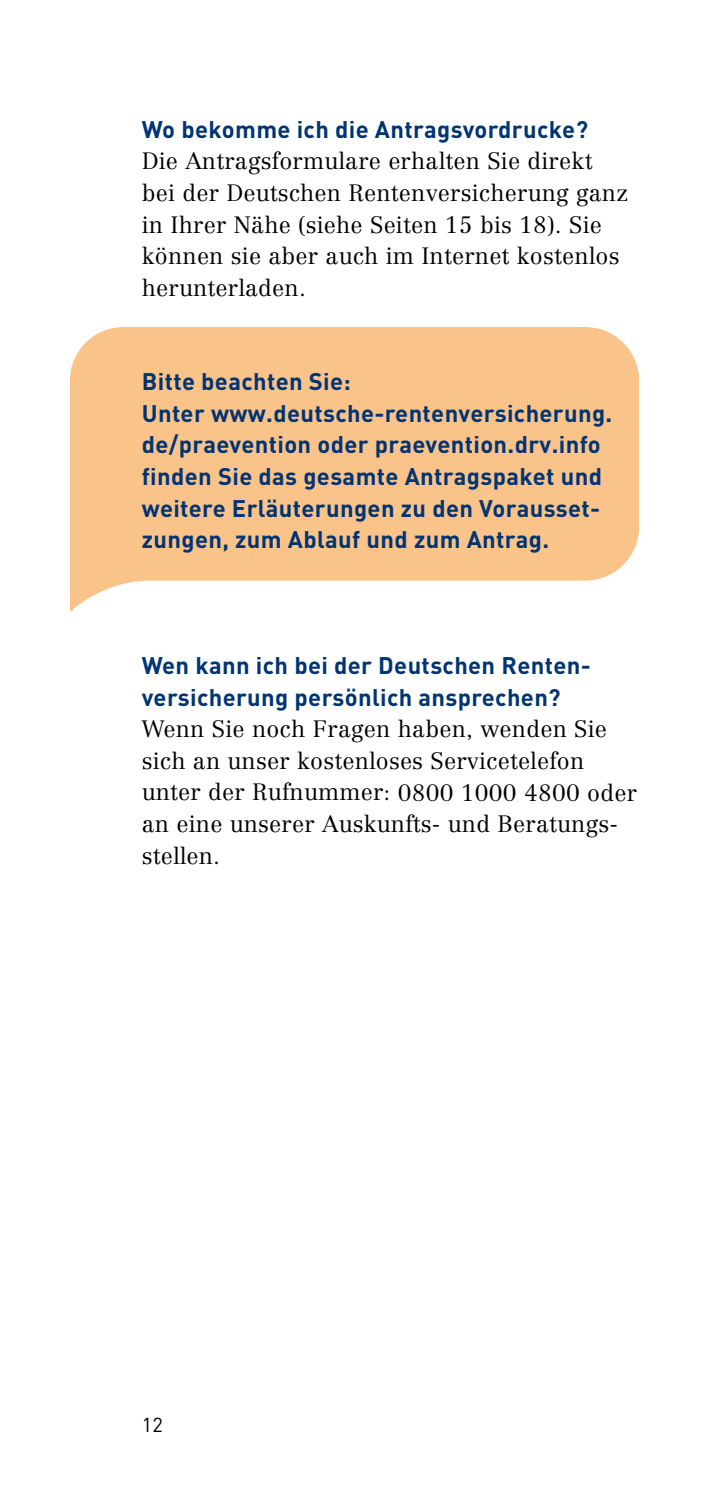
<style>
.page{position:relative;width:709px;height:1489px;background:#fff}
.page>*{position:absolute;margin:0;border:0;box-sizing:border-box;transform-origin:0 0}
.t1{font:700 23.75px/31.5px "DIN";letter-spacing:.015em;color:#003472}
.t2{font:300 23.25px/31.5px "Centennial";letter-spacing:.01em;color:#000}
.t3{font:20px "DIN";color:#000}
</style>
<div class="page">
<h3 class="t1" style="left:142px;top:112px;width:448px">Wo bekomme ich die Antragsvordrucke?</h3>
<p class="t2" style="left:142px;top:145px;width:487px">Die Antragsformulare erhalten Sie direkt bei der Deutschen Rentenversicherung ganz in Ihrer Nähe (siehe Seiten 15 bis 18). Sie können sie aber auch im Internet kostenlos herunterladen.</p>
<h3 class="t1" style="left:142px;top:365px;width:210px">Bitte beachten Sie:</h3>
<p class="t1" style="left:142px;top:396px;width:472px">Unter www.deutsche-rentenversicherung. de/praevention oder praevention.drv.info finden Sie das gesamte Antragspaket und weitere Erläuterungen zu den Vorausset&shy;zungen, zum Ablauf und zum Antrag.</p>
<h3 class="t1" style="left:142px;top:649px;width:450px">Wen kann ich bei der Deutschen Renten&shy;versicherung persönlich ansprechen?</h3>
<p class="t2" style="left:142px;top:713px;width:497px">Wenn Sie noch Fragen haben, wenden Sie sich an unser kostenloses Servicetelefon unter der Rufnummer: 0800 1000 4800 oder an eine unserer Auskunfts- und Beratungs&shy;stellen.</p>
<p class="t3" style="left:142px;top:1411px;width:23px">12</p>
</div>
